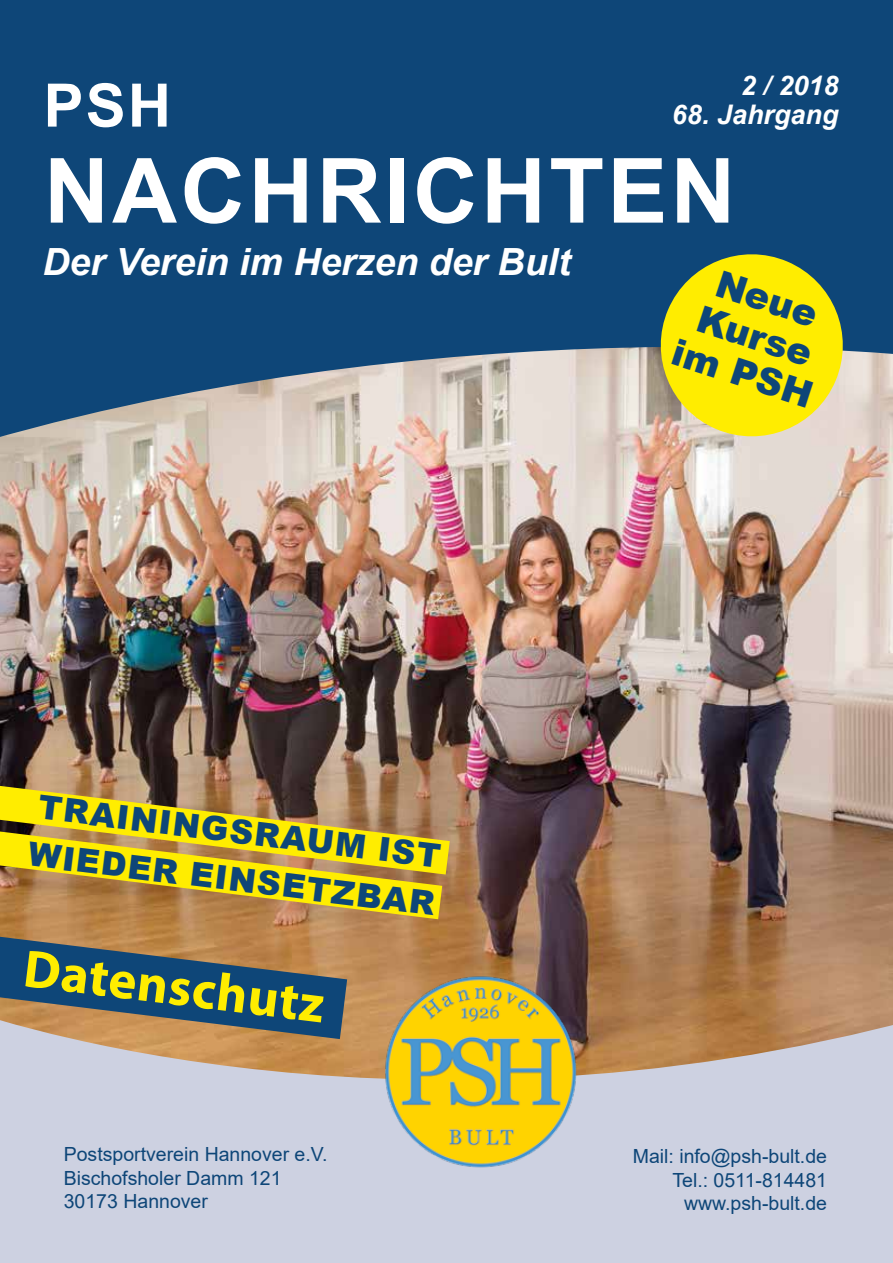
<style>
.page{position:relative;width:893px;height:1263px;background:#fff}
.page>*{position:absolute;margin:0;border:0;box-sizing:border-box;transform-origin:0 0}
.t1{font:700 90px "Arial";letter-spacing:.035em;color:#fff}
.t2{font:700 60px "Arial";color:#fff}
.t3{font:700 53.25px "Myriad Pro";color:#ffed00}
.t4{font:italic 700 37.5px "Arial";color:#fff}
.t5{font:900 36.9px/39.3px "Arial";color:#0e4678;text-align:center}
.t6{font:900 33px/48px "Arial";color:#0e4678}
.t7{font:italic 700 27px "Arial";color:#fff}
.t8{font:19.5px/23.4px "Arial";color:#0e4678}
</style>
<div class="page">
<img style="left:0;top:614px;width:893px;height:253px">
<img style="left:0;top:0;width:893px;height:614px">
<svg style="left:0;top:786px;width:450px;height:81px;background:#d4ba28"></svg>
<svg style="left:0;top:867px;width:893px;height:396px;background:#b4a79b"></svg>
<img style="left:383px;top:974px;width:195px;height:195px;border-radius:98px">
<svg style="left:648px;top:242px;width:207px;height:207px;background:#c6c33b"></svg>
<h3 class="t7" style="left:741px;top:68px;width:99px">2 / 2018</h3>
<h3 class="t7" style="left:672px;top:96px;width:168px">68. Jahrgang</h3>
<h2 class="t2" style="left:44px;top:63px;width:129px">PSH</h2>
<h1 class="t1" style="left:44px;top:128px;width:693px">NACHRICHTEN</h1>
<h3 class="t4" style="left:43px;top:237px;width:529px">Der Verein im Herzen der Bult</h3>
<h3 class="t5" style="left:704px;top:256px;width:147px;rotate:18deg">Neue<br>Kurse im PSH</h3>
<h3 class="t6" style="left:38px;top:781px;width:411px;rotate:7deg">TRAININGSRAUM IST<br>WIEDER EINSETZBAR</h3>
<h3 class="t3" style="left:28px;top:933px;width:304px;rotate:7deg">Datenschutz</h3>
<p class="t8" style="left:64px;top:1143px;width:265px">Postsportverein Hannover e.V.<br>Bischofsholer Damm 121<br>30173 Hannover</p>
<p class="t8" style="left:633px;top:1145px;width:196px;text-align:right">Mail: info@psh-bult.de<br>Tel.: 0511-814481 www.psh-bult.de</p>
</div>
